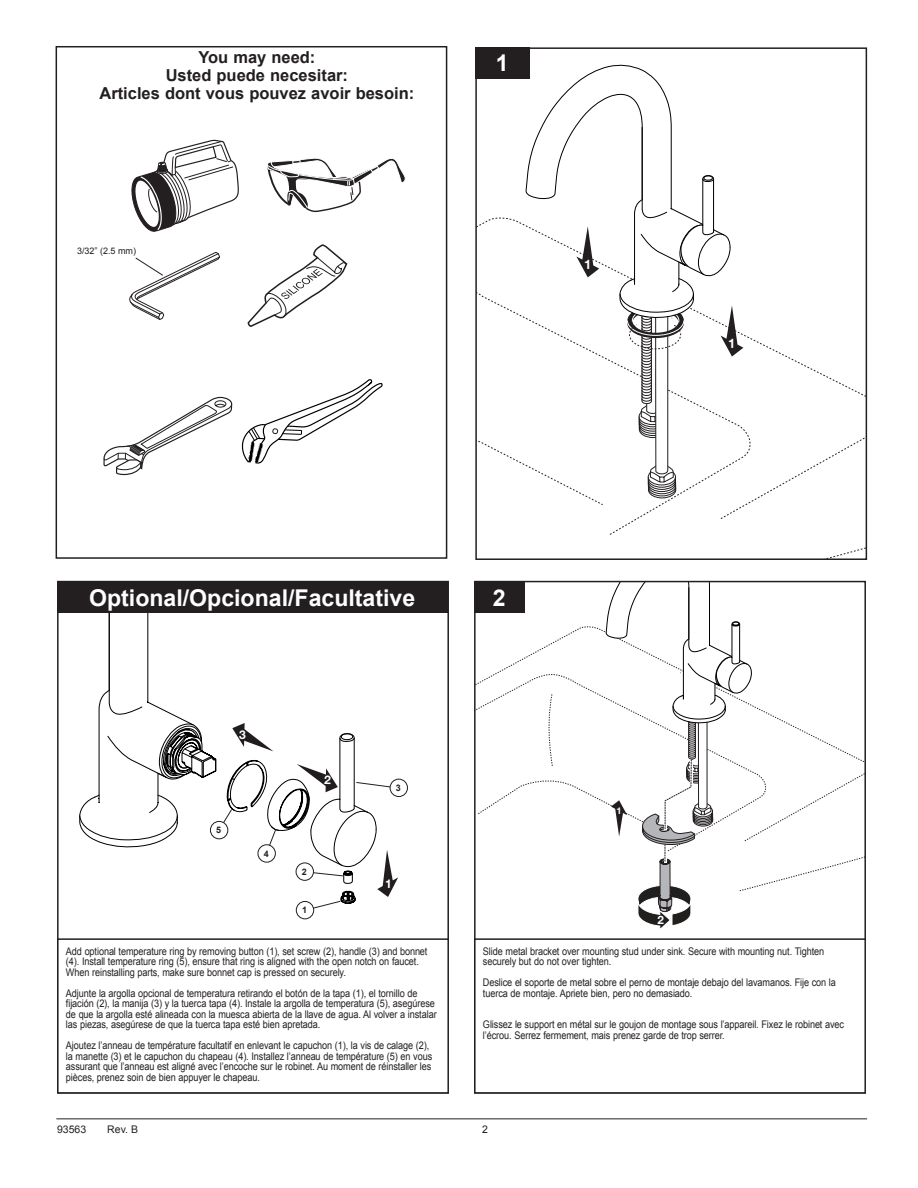
<style>
.page{position:relative;width:918px;height:1188px;background:#fff}
.page>*{position:absolute;margin:0;border:0;box-sizing:border-box;transform-origin:0 0}
.t1{font:700 23.1px "Arial";color:#fff}
.t2{font:700 16.5px/18px "Arial";color:#231f20;text-align:center}
.t3{font:700 11.55px "Helvetica Neue";color:#fff}
.t4{font:10.5px/10.5px "Arial";letter-spacing:-.01em;color:#231f20;scale:.87 1}
.t5{font:10.5px "Arial";letter-spacing:-.01em;color:#231f20}
.t6{font:9px "Arial";color:#231f20}
.t7{font:700 9px "Arial";color:#231f20}
</style>
<div class="page">
<hr style="left:56px;top:1118px;width:811px;height:1px;background:#231f20">
<div style="left:56px;top:46px;width:391px;height:513px;border:2px solid #231f20"></div>
<svg style="left:267px;top:158px;width:139px;height:55px"></svg>
<svg style="left:131px;top:140px;width:108px;height:92px"></svg>
<svg style="left:248px;top:245px;width:100px;height:82px"></svg>
<svg style="left:103px;top:379px;width:280px;height:96px"></svg>
<svg style="left:478px;top:293px;width:386px;height:242px"></svg>
<hr style="left:607px;top:480px;width:4px;height:23px;background:#fff">
<svg style="left:525px;top:65px;width:147px;height:254px"></svg>
<div style="left:475px;top:47px;width:392px;height:513px;border:2px solid #231f20"></div>
<div style="left:475px;top:47px;width:55px;height:32px;background:#231f20"></div>
<div style="left:57px;top:938px;width:392px;height:156px;border:2px solid #231f20"></div>
<div style="left:57px;top:582px;width:390px;height:31px;background:#231f20"></div>
<svg style="left:129px;top:252px;width:91px;height:68px"></svg>
<svg style="left:477px;top:683px;width:386px;height:155px"></svg>
<div style="left:474px;top:938px;width:392px;height:156px;border:2px solid #231f20"></div>
<div style="left:474px;top:582px;width:50px;height:31px;background:#231f20"></div>
<div style="left:296px;top:901px;width:18px;height:18px;border:1px solid #231f20;border-radius:50%"></div>
<div style="left:390px;top:779px;width:18px;height:18px;border:1px solid #231f20;border-radius:50%"></div>
<svg style="left:620px;top:127px;width:123px;height:372px"></svg>
<svg style="left:576px;top:226px;width:23px;height:51px"></svg>
<svg style="left:58px;top:613px;width:341px;height:298px"></svg>
<svg style="left:478px;top:582px;width:274px;height:511px"></svg>
<h2 class="t2" style="left:99px;top:48px;width:316px">You may need:<br>Usted puede necesitar:<br>Articles dont vous pouvez avoir besoin:</h2>
<h1 class="t1" style="left:496px;top:48px;width:14px">1</h1>
<p class="t6" style="left:77px;top:245px;width:61px">3/32” (2.5 mm)</p>
<h1 class="t1" style="left:89px;top:582px;width:328px">Optional/Opcional/Facultative</h1>
<h1 class="t1" style="left:493px;top:582px;width:14px">2</h1>
<p class="t7" style="left:216px;top:824px;width:7px">5</p>
<p class="t7" style="left:264px;top:848px;width:7px">4</p>
<p class="t7" style="left:302px;top:866px;width:7px">2</p>
<p class="t7" style="left:302px;top:904px;width:7px">1</p>
<p class="t7" style="left:396px;top:782px;width:7px">3</p>
<p class="t4" style="left:66px;top:946px;width:417px">Add optional temperature ring by removing button (1), set screw (2), handle (3) and bonnet (4). Install temperature ring (5), ensure that ring is aligned with the open notch on faucet.<br>When reinstalling parts, make sure bonnet cap is pressed on securely.</p>
<p class="t4" style="left:66px;top:988px;width:428px">Adjunte la argolla opcional de temperatura retirando el botón de la tapa (1), el tornillo de fijación (2), la manija (3) y la tuerca tapa (4). Instale la argolla de temperatura (5), asegúrese de que la argolla esté alineada con la muesca abierta de la llave de agua. Al volver a instalar las piezas, asegúrese de que la tuerca tapa esté bien apretada.</p>
<p class="t4" style="left:66px;top:1041px;width:423px">Ajoutez l’anneau de température facultatif en enlevant le capuchon (1), la vis de calage (2), la manette (3) et le capuchon du chapeau (4). Installez l’anneau de température (5) en vous assurant que l’anneau est aligné avec l’encoche sur le robinet. Au moment de réinstaller les pièces, prenez soin de bien appuyer le chapeau.</p>
<p class="t3" style="left:658px;top:911px;width:8px">2</p>
<p class="t4" style="left:483px;top:946px;width:394px">Slide metal bracket over mounting stud under sink. Secure with mounting nut. Tighten securely but do not over tighten.</p>
<p class="t4" style="left:483px;top:978px;width:407px">Deslice el soporte de metal sobre el perno de montaje debajo del lavamanos. Fije con la tuerca de montaje. Apriete bien, pero no demasiado.</p>
<p class="t4" style="left:483px;top:1020px;width:417px">Glissez le support en métal sur le goujon de montage sous l’appareil. Fixez le robinet avec l’écrou. Serrez fermement, mais prenez garde de trop serrer.</p>
<p class="t5" style="left:57px;top:1123px;width:31px">93563</p>
<p class="t5" style="left:107px;top:1123px;width:33px">Rev. B</p>
<p class="t5" style="left:482px;top:1123px;width:7px">2</p>
</div>
